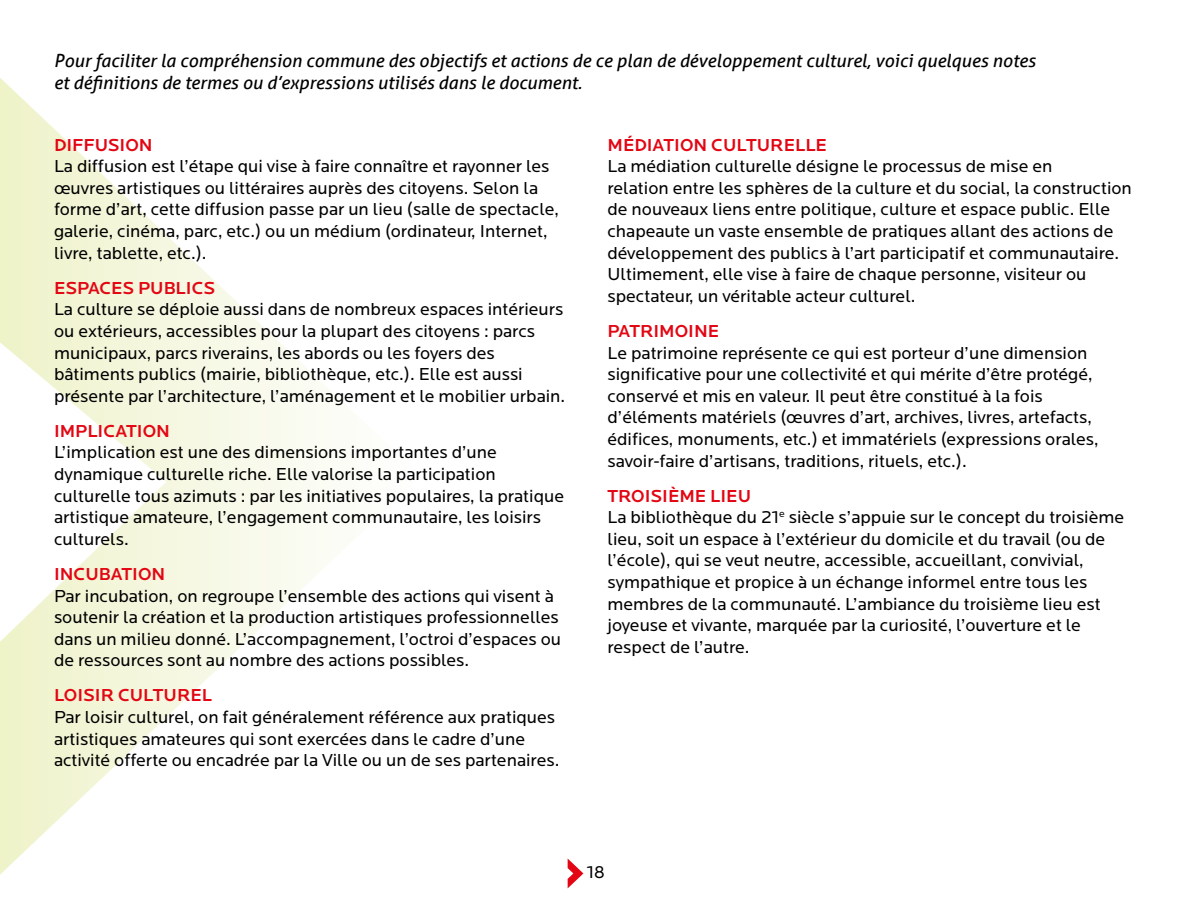
<style>
.page{position:relative;width:1188px;height:918px;background:#fff}
.page>*{position:absolute;margin:0;border:0;box-sizing:border-box;transform-origin:0 0}
.t1{font:18px/21.6px "Locator";color:#000}
.t2{font:italic 18px/21.6px "Aller";color:#000}
.t3{font:500 18px "Locator";color:#e30613}
.s1{font-weight:500;color:#e30613}
</style>
<div class="page">
<svg style="left:0;top:78px;width:332px;height:797px"></svg>
<svg style="left:568px;top:859px;width:15px;height:29px"></svg>
<svg style="left:0;top:342px;width:166px;height:300px"></svg>
<p class="t2" style="left:54px;top:50px;width:983px">Pour faciliter la compréhension commune des objectifs et actions de ce plan de développement culturel, voici quelques notes et définitions de termes ou d’expressions utilisés dans le document.</p>
<p class="t3" style="left:54px;top:134px;width:100px">DIFFUSION</p>
<p class="t1" style="left:54px;top:156px;width:506px">La diffusion est l’étape qui vise à faire connaître et rayonner les œuvres artistiques ou littéraires auprès des citoyens. Selon la forme d’art, cette diffusion passe par un lieu (salle de spectacle, galerie, cinéma, parc, etc.) ou un médium (ordinateur, Internet, livre, tablette, etc.).</p>
<p class="t3" style="left:54px;top:277px;width:163px">ESPACES PUBLICS</p>
<p class="t1" style="left:54px;top:299px;width:513px">La culture se déploie aussi dans de nombreux espaces intérieurs ou extérieurs, accessibles pour la plupart des citoyens : parcs municipaux, parcs riverains, les abords ou les foyers des bâtiments publics (mairie, bibliothèque, etc.). Elle est aussi présente par l’architecture, l’aménagement et le mobilier urbain.</p>
<p class="t3" style="left:54px;top:421px;width:118px">IMPLICATION</p>
<p class="t1" style="left:54px;top:442px;width:512px">L’implication est une des dimensions importantes d’une dynamique culturelle riche. Elle valorise la participation culturelle tous azimuts : par les initiatives populaires, la pratique artistique amateure, l’engagement communautaire, les loisirs culturels.</p>
<p class="t3" style="left:54px;top:564px;width:113px">INCUBATION</p>
<p class="t1" style="left:54px;top:585px;width:509px">Par incubation, on regroupe l’ensemble des actions qui visent à soutenir la création et la production artistiques professionnelles dans un milieu donné. L’accompagnement, l’octroi d’espaces ou de ressources sont au nombre des actions possibles.</p>
<p class="t3" style="left:54px;top:685px;width:160px">LOISIR CULTUREL</p>
<p class="t1" style="left:54px;top:707px;width:507px">Par loisir culturel, on fait généralement référence aux pratiques artistiques amateures qui sont exercées dans le cadre d’une activité offerte ou encadrée par la Ville ou un de ses partenaires.</p>
<p class="t3" style="left:608px;top:134px;width:221px">MÉDIATION CULTURELLE</p>
<p class="t1" style="left:608px;top:156px;width:526px">La médiation culturelle désigne le processus de mise en<br>relation entre les sphères de la culture et du social, la construction de nouveaux liens entre politique, culture et espace public. Elle chapeaute un vaste ensemble de pratiques allant des actions de développement des publics à l’art participatif et communautaire.<br>Ultimement, elle vise à faire de chaque personne, visiteur ou spectateur, un véritable acteur culturel.</p>
<p class="t3" style="left:608px;top:321px;width:113px">PATRIMOINE</p>
<p class="t1" style="left:608px;top:342px;width:493px">Le patrimoine représente ce qui est porteur d’une dimension significative pour une collectivité et qui mérite d’être protégé, conservé et mis en valeur. Il peut être constitué à la fois d’éléments matériels (œuvres d’art, archives, livres, artefacts, édifices, monuments, etc.) et immatériels (expressions orales, savoir-faire d’artisans, traditions, rituels, etc.).</p>
<p class="t1" style="left:607px;top:485px;width:518px"><span class="s1">TROISIÈME LIEU<br></span>La bibliothèque du 21<sup>e</sup> siècle s’appuie sur le concept du troisième lieu, soit un espace à l’extérieur du domicile et du travail (ou de l’école), qui se veut neutre, accessible, accueillant, convivial, sympathique et propice à un échange informel entre tous les membres de la communauté. L’ambiance du troisième lieu est joyeuse et vivante, marquée par la curiosité, l’ouverture et le respect de l’autre.</p>
<p class="t1" style="left:587px;top:861px;width:19px">18</p>
</div>
